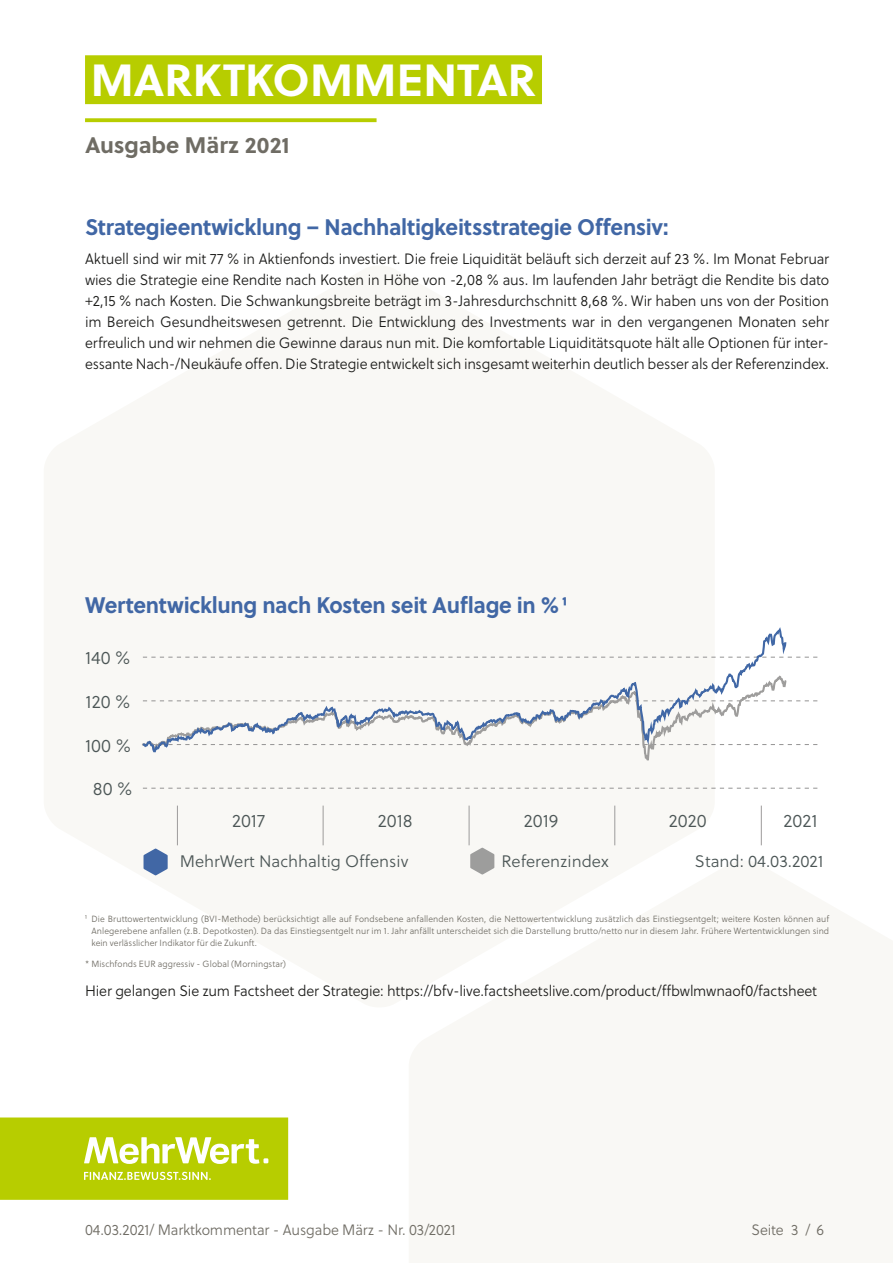
<style>
.page{position:relative;width:893px;height:1263px;background:#fff}
.page>*{position:absolute;margin:0;border:0;box-sizing:border-box;transform-origin:0 0}
.t1{font:700 45px "Soleil";color:#fff}
.t2{font:700 22.5px "Soleil";letter-spacing:-.015em;color:#4167a5;scale:.96 1}
.t3{font:700 22.5px "Soleil";color:#6f6c64}
.t4{font:18px "Soleil Lt";color:#4c5656}
.t5{font:16.65px "Soleil Lt";color:#4b5555}
.t6{font:15px/21px "Soleil Lt";letter-spacing:-.01em;color:#1d1d1b;text-align:justify;scale:.96 1}
.t7{font:15px "Soleil Lt";letter-spacing:-.01em;color:#6f6c64;scale:.96 1}
.t8{font:9px/12px "Soleil Lt";letter-spacing:.005em;color:#6f6c64;text-align:justify;scale:.96 1}
</style>
<div class="page">
<svg style="left:0;top:1117px;width:288px;height:83px;background:#bfd21e"></svg>
<svg style="left:85px;top:118px;width:292px;height:4px"></svg>
<div style="left:85px;top:55px;width:457px;height:49px;background:#b7cd00"></div>
<svg style="left:144px;top:848px;width:24px;height:27px"></svg>
<svg style="left:470px;top:848px;width:24px;height:26px"></svg>
<svg style="left:143px;top:788px;width:674px;height:1px"></svg>
<svg style="left:788px;top:744px;width:29px;height:1px"></svg>
<svg style="left:788px;top:700px;width:29px;height:1px"></svg>
<svg style="left:788px;top:657px;width:29px;height:1px"></svg>
<svg style="left:141px;top:627px;width:647px;height:126px"></svg>
<hr style="left:177px;top:806px;width:1px;height:39px;background:#9d9b9b">
<hr style="left:323px;top:806px;width:1px;height:39px;background:#9d9b9b">
<hr style="left:469px;top:806px;width:1px;height:39px;background:#9d9b9b">
<hr style="left:614px;top:806px;width:1px;height:39px;background:#9d9b9b">
<hr style="left:761px;top:806px;width:1px;height:39px;background:#9d9b9b">
<h1 class="t1" style="left:91px;top:46px;width:447px">MARKTKOMMENTAR</h1>
<h2 class="t3" style="left:85px;top:128px;width:206px">Ausgabe März 2021</h2>
<h2 class="t2" style="left:85px;top:209px;width:609px">Strategieentwicklung – Nachhaltigkeitsstrategie Offensiv:</h2>
<p class="t6" style="left:85px;top:248px;width:777px">Aktuell sind wir mit 77 % in Aktienfonds investiert. Die freie Liquidität beläuft sich derzeit auf 23 %. Im Monat Februar wies die Strategie eine Rendite nach Kosten in Höhe von -2,08 % aus. Im laufenden Jahr beträgt die Rendite bis dato +2,15 % nach Kosten. Die Schwankungsbreite beträgt im 3-Jahresdurchschnitt 8,68 %. Wir haben uns von der Position im Bereich Gesundheitswesen getrennt. Die Entwicklung des Investments war in den vergangenen Monaten sehr erfreulich und wir nehmen die Gewinne daraus nun mit. Die komfortable Liquiditätsquote hält alle Optionen für inter&shy;essante Nach-/Neukäufe offen. Die Strategie entwickelt sich insgesamt weiterhin deutlich besser als der Referenzindex.</p>
<h2 class="t2" style="left:85px;top:588px;width:504px">Wertentwicklung nach Kosten seit Auflage in % 1</h2>
<p class="t4" style="left:85px;top:645px;width:47px">140 %</p>
<p class="t4" style="left:86px;top:689px;width:46px">120 %</p>
<p class="t4" style="left:85px;top:733px;width:47px">100 %</p>
<p class="t4" style="left:93px;top:776px;width:41px">80 %</p>
<p class="t4" style="left:232px;top:808px;width:35px">2017</p>
<p class="t4" style="left:378px;top:808px;width:36px">2018</p>
<p class="t4" style="left:524px;top:808px;width:36px">2019</p>
<p class="t4" style="left:669px;top:808px;width:39px">2020</p>
<p class="t4" style="left:783px;top:808px;width:36px">2021</p>
<p class="t5" style="left:180px;top:850px;width:230px">MehrWert Nachhaltig Offensiv</p>
<p class="t5" style="left:501px;top:850px;width:109px">Referenzindex</p>
<p class="t5" style="left:695px;top:850px;width:130px">Stand: 04.03.2021</p>
<p class="t8" style="left:91px;top:913px;width:770px;text-indent:-6px">¹ Die Bruttowertentwicklung (BVI-Methode) berücksichtigt alle auf Fondsebene anfallenden Kosten, die Nettowertentwicklung zusätzlich das Einstiegsentgelt; weitere Kosten können auf Anlegerebene anfallen (z.B. Depotkosten). Da das Einstiegsentgelt nur im 1. Jahr anfällt unterscheidet sich die Darstellung brutto/netto nur in diesem Jahr. Frühere Wertentwicklungen sind kein verlässlicher Indikator für die Zukunft.</p>
<p class="t8" style="left:85px;top:957px;width:211px">* Mischfonds EUR aggressiv - Global (Morningstar)</p>
<p class="t6" style="left:85px;top:980px;width:764px">Hier gelangen Sie zum Factsheet der Strategie: https://bfv-live.factsheetslive.com/product/ffbwlmwnaof0/factsheet</p>
<p class="t7" style="left:85px;top:1219px;width:388px">04.03.2021/ Marktkommentar - Ausgabe März - Nr. 03/2021</p>
<p class="t7" style="left:751px;top:1219px;width:77px">Seite 3 / 6</p>
</div>
